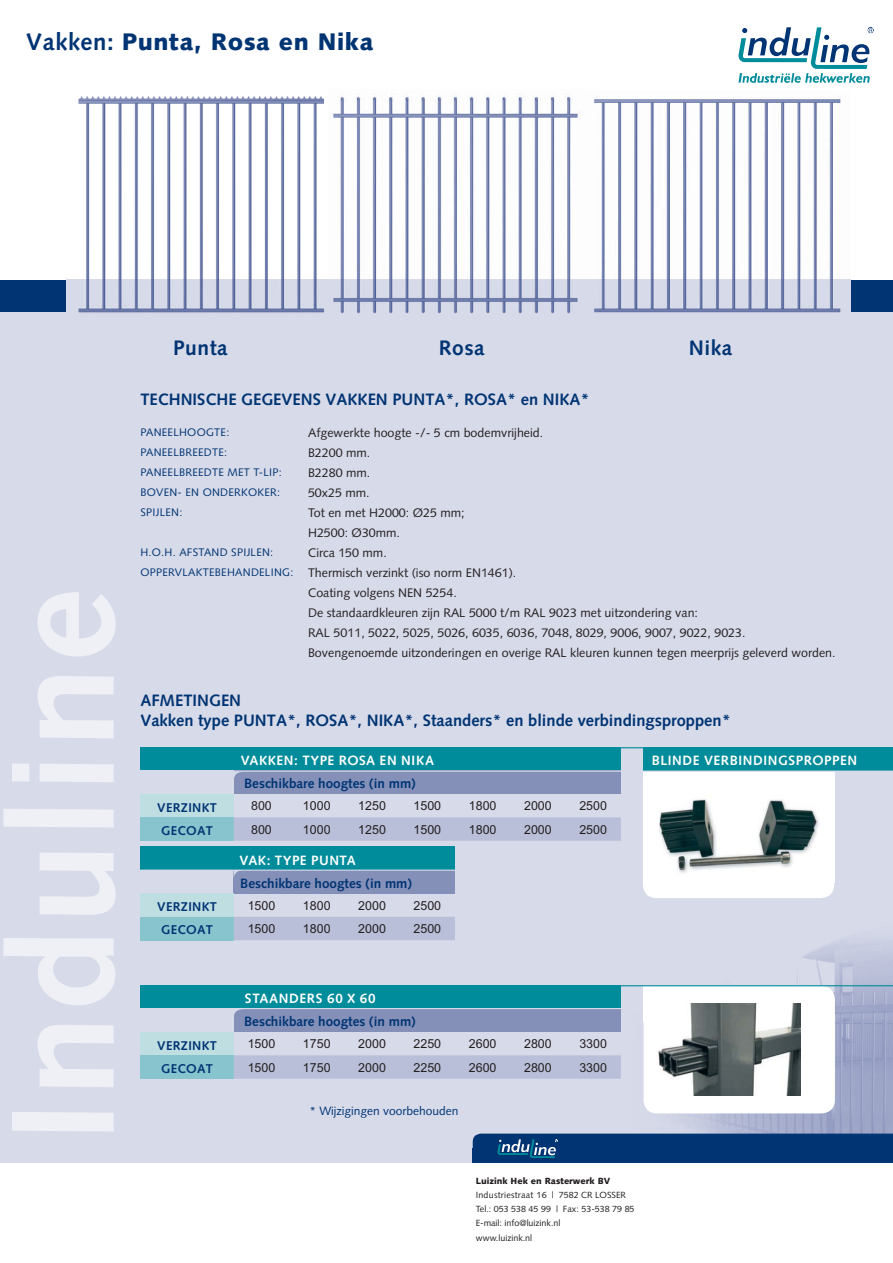
<style>
.page{position:relative;width:893px;height:1263px;background:#fff}
.page>*{position:absolute;margin:0;border:0;box-sizing:border-box;transform-origin:0 0}
.t1{font:700 147px "Syntax";letter-spacing:.03em;color:#eff0f6}
.t2{font:900 24px "Syntax";letter-spacing:.025em;color:#003473}
.t3{font:700 21px "Syntax";letter-spacing:.025em;color:#003473}
.t4{font:700 16.5px/19.8px "Syntax";color:#003473}
.t5{font:700 13.5px "Syntax";letter-spacing:.04em;color:#fff}
.t6{font:700 13.5px "Syntax";color:#003473}
.t7{font:700 12.75px "Syntax";letter-spacing:.025em;color:#003473}
.t8{font:12.45px/20px "Syntax";color:#231f20}
.t9{font:12.45px "Arial";color:#231f20}
.t10{font:12px "Syntax";color:#003473}
.t11{font:10.95px "Syntax";letter-spacing:.025em;color:#003473}
.t12{font:9px/14.1px "Syntax";color:#231f20}
.t13{font:900 9px "Syntax";color:#231f20}
.s1{font-weight:700}
.s2{font-size:10.95px;color:#003473}
</style>
<div class="page">
<div style="left:0;top:294px;width:892px;height:902px;background:#d7dae9"></div>
<img style="left:446px;top:863px;width:446px;height:271px">
<div style="left:472px;top:1134px;width:420px;height:29px;background:#003473"></div>
<div style="left:0;top:280px;width:892px;height:32px;background:#003473"></div>
<svg style="left:738px;top:27px;width:135px;height:56px"></svg>
<img style="left:67px;top:94px;width:519px;height:186px">
<img style="left:586px;top:97px;width:264px;height:183px">
<img style="left:328px;top:280px;width:258px;height:34px">
<img style="left:586px;top:280px;width:264px;height:33px">
<svg style="left:67px;top:280px;width:261px;height:33px;background:#b9bfd7"></svg>
<div style="left:0;top:1163px;width:892px;height:100px;background:#fff"></div>
<div style="left:643px;top:986px;width:191px;height:127px;background:#fff;border-radius:13px"></div>
<img style="left:658px;top:1003px;width:142px;height:92px">
<div style="left:643px;top:986px;width:32px;height:35px;background:#fff"></div>
<div style="left:642px;top:771px;width:192px;height:127px;background:#fff;border-radius:13px"></div>
<img style="left:659px;top:799px;width:160px;height:74px">
<div style="left:643px;top:747px;width:249px;height:24px;background:#008c9a"></div>
<div style="left:140px;top:747px;width:481px;height:24px;background:#008c9a"></div>
<div style="left:234px;top:771px;width:387px;height:23px;background:#8590b9"></div>
<div style="left:140px;top:794px;width:94px;height:23px;background:#bfdee2"></div>
<div style="left:140px;top:817px;width:94px;height:24px;background:#87c4cd"></div>
<div style="left:234px;top:817px;width:387px;height:24px;background:#b9bfd8"></div>
<div style="left:140px;top:847px;width:315px;height:23px;background:#008c9a"></div>
<div style="left:234px;top:870px;width:221px;height:23px;background:#8590b9"></div>
<div style="left:140px;top:893px;width:94px;height:24px;background:#bfdee2"></div>
<div style="left:140px;top:917px;width:94px;height:23px;background:#87c4cd"></div>
<div style="left:234px;top:917px;width:221px;height:23px;background:#b9bfd8"></div>
<hr style="left:140px;top:771px;width:752px;height:1px;background:#d7dae9">
<hr style="left:140px;top:747px;width:752px;height:1px;background:#008c9a">
<svg style="left:234px;top:772px;width:7px;height:6px"></svg>
<div style="left:140px;top:985px;width:481px;height:24px;background:#008c9a"></div>
<div style="left:234px;top:1009px;width:387px;height:23px;background:#8590b9"></div>
<div style="left:140px;top:1032px;width:94px;height:23px;background:#bfdee2"></div>
<div style="left:140px;top:1055px;width:94px;height:24px;background:#87c4cd"></div>
<div style="left:234px;top:1055px;width:387px;height:24px;background:#b9bfd8"></div>
<hr style="left:140px;top:1008px;width:482px;height:1px;background:#d7dae9">
<hr style="left:140px;top:985px;width:752px;height:1px;background:#008c9a">
<svg style="left:234px;top:1009px;width:9px;height:6px"></svg>
<svg style="left:233px;top:871px;width:6px;height:9px"></svg>
<hr style="left:140px;top:870px;width:323px;height:1px;background:#d7dae9">
<h2 class="t2" style="left:26px;top:32px;width:349px"><span class="s1">Vakken:</span> Punta, Rosa en Nika</h2>
<h3 class="t3" style="left:173px;top:340px;width:56px">Punta</h3>
<h3 class="t3" style="left:439px;top:340px;width:47px">Rosa</h3>
<h3 class="t3" style="left:689px;top:340px;width:45px">Nika</h3>
<h1 class="t1" style="left:3px;top:1142px;width:555px;rotate:-90deg">Induline</h1>
<h3 class="t4" style="left:140px;top:391px;width:451px">TECHNISCHE GEGEVENS VAKKEN PUNTA*, ROSA* en NIKA*</h3>
<p class="t11" style="left:140px;top:428px;width:91px">PANEELHOOGTE:</p>
<p class="t8" style="left:308px;top:424px;width:237px">Afgewerkte hoogte -/- 5 cm bodemvrijheid.</p>
<p class="t11" style="left:140px;top:448px;width:88px">PANEELBREEDTE:</p>
<p class="t8" style="left:308px;top:444px;width:64px">B2200 mm.</p>
<p class="t11" style="left:140px;top:468px;width:143px">PANEELBREEDTE MET T-LIP:</p>
<p class="t8" style="left:308px;top:464px;width:64px">B2280 mm.</p>
<p class="t11" style="left:140px;top:488px;width:141px">BOVEN- EN ONDERKOKER:</p>
<p class="t8" style="left:308px;top:484px;width:63px">50x25 mm.</p>
<p class="t11" style="left:140px;top:508px;width:44px">SPIJLEN:</p>
<p class="t8" style="left:308px;top:504px;width:158px">Tot en met H2000: Ø25 mm;<br>H2500: Ø30mm.</p>
<p class="t11" style="left:140px;top:548px;width:134px">H.O.H. AFSTAND SPIJLEN:</p>
<p class="t8" style="left:308px;top:544px;width:80px">Circa 150 mm.</p>
<p class="t8" style="left:140px;top:564px;width:377px"><span class="s2">OPPERVLAKTEBEHANDELING:</span> Thermisch verzinkt (iso norm EN1461).</p>
<p class="t8" style="left:308px;top:584px;width:150px">Coating volgens NEN 5254.</p>
<p class="t8" style="left:308px;top:604px;width:391px">De standaardkleuren zijn RAL 5000 t/m RAL 9023 met uitzondering van:</p>
<p class="t8" style="left:308px;top:624px;width:439px">RAL 5011, 5022, 5025, 5026, 6035, 6036, 7048, 8029, 9006, 9007, 9022, 9023.</p>
<p class="t8" style="left:308px;top:644px;width:529px">Bovengenoemde uitzonderingen en overige RAL kleuren kunnen tegen meerprijs geleverd worden.</p>
<h3 class="t4" style="left:140px;top:692px;width:592px">AFMETINGEN<br>Vakken type PUNTA*, ROSA*, NIKA*, Staanders* en blinde verbindingsproppen*</h3>
<p class="t5" style="left:241px;top:755px;width:195px">VAKKEN: TYPE ROSA EN NIKA</p>
<p class="t5" style="left:651px;top:755px;width:207px">BLINDE VERBINDINGSPROPPEN</p>
<p class="t6" style="left:244px;top:778px;width:173px">Beschikbare hoogtes (in mm)</p>
<p class="t7" style="left:157px;top:802px;width:61px">VERZINKT</p>
<p class="t9" style="left:251px;top:799px;width:22px">800</p>
<p class="t9" style="left:303px;top:799px;width:29px">1000</p>
<p class="t9" style="left:358px;top:799px;width:29px">1250</p>
<p class="t9" style="left:413px;top:799px;width:29px">1500</p>
<p class="t9" style="left:469px;top:799px;width:29px">1800</p>
<p class="t9" style="left:524px;top:799px;width:29px">2000</p>
<p class="t9" style="left:579px;top:799px;width:29px">2500</p>
<p class="t7" style="left:161px;top:825px;width:53px">GECOAT</p>
<p class="t9" style="left:251px;top:822px;width:22px">800</p>
<p class="t9" style="left:303px;top:822px;width:29px">1000</p>
<p class="t9" style="left:358px;top:822px;width:29px">1250</p>
<p class="t9" style="left:413px;top:822px;width:29px">1500</p>
<p class="t9" style="left:469px;top:822px;width:29px">1800</p>
<p class="t9" style="left:524px;top:822px;width:29px">2000</p>
<p class="t9" style="left:579px;top:822px;width:29px">2500</p>
<p class="t5" style="left:240px;top:854px;width:117px">VAK: TYPE PUNTA</p>
<p class="t6" style="left:240px;top:878px;width:173px">Beschikbare hoogtes (in mm)</p>
<p class="t7" style="left:157px;top:901px;width:61px">VERZINKT</p>
<p class="t9" style="left:248px;top:898px;width:29px">1500</p>
<p class="t9" style="left:303px;top:898px;width:29px">1800</p>
<p class="t9" style="left:358px;top:898px;width:29px">2000</p>
<p class="t9" style="left:413px;top:898px;width:29px">2500</p>
<p class="t7" style="left:161px;top:925px;width:53px">GECOAT</p>
<p class="t9" style="left:248px;top:921px;width:29px">1500</p>
<p class="t9" style="left:303px;top:921px;width:29px">1800</p>
<p class="t9" style="left:358px;top:921px;width:29px">2000</p>
<p class="t9" style="left:413px;top:921px;width:29px">2500</p>
<p class="t5" style="left:245px;top:993px;width:132px">STAANDERS 60 X 60</p>
<p class="t6" style="left:244px;top:1016px;width:173px">Beschikbare hoogtes (in mm)</p>
<p class="t7" style="left:157px;top:1040px;width:61px">VERZINKT</p>
<p class="t9" style="left:248px;top:1037px;width:29px">1500</p>
<p class="t9" style="left:303px;top:1037px;width:29px">1750</p>
<p class="t9" style="left:358px;top:1037px;width:29px">2000</p>
<p class="t9" style="left:413px;top:1037px;width:29px">2250</p>
<p class="t9" style="left:469px;top:1037px;width:29px">2600</p>
<p class="t9" style="left:524px;top:1037px;width:29px">2800</p>
<p class="t9" style="left:579px;top:1037px;width:29px">3300</p>
<p class="t7" style="left:161px;top:1063px;width:53px">GECOAT</p>
<p class="t9" style="left:248px;top:1060px;width:29px">1500</p>
<p class="t9" style="left:303px;top:1060px;width:29px">1750</p>
<p class="t9" style="left:358px;top:1060px;width:29px">2000</p>
<p class="t9" style="left:413px;top:1060px;width:29px">2250</p>
<p class="t9" style="left:469px;top:1060px;width:29px">2600</p>
<p class="t9" style="left:524px;top:1060px;width:29px">2800</p>
<p class="t9" style="left:579px;top:1060px;width:29px">3300</p>
<p class="t10" style="left:309px;top:1106px;width:151px">* Wijzigingen voorbehouden</p>
<p class="t13" style="left:475px;top:1178px;width:136px">Luizink Hek en Rasterwerk BV</p>
<p class="t12" style="left:475px;top:1189px;width:160px">Industriestraat 16 | 7582 CR LOSSER<br>Tel.: 053 538 45 99 | Fax: 53-538 79 85<br>E-mail: info@luizink.nl<br>www.luizink.nl</p>
</div>
